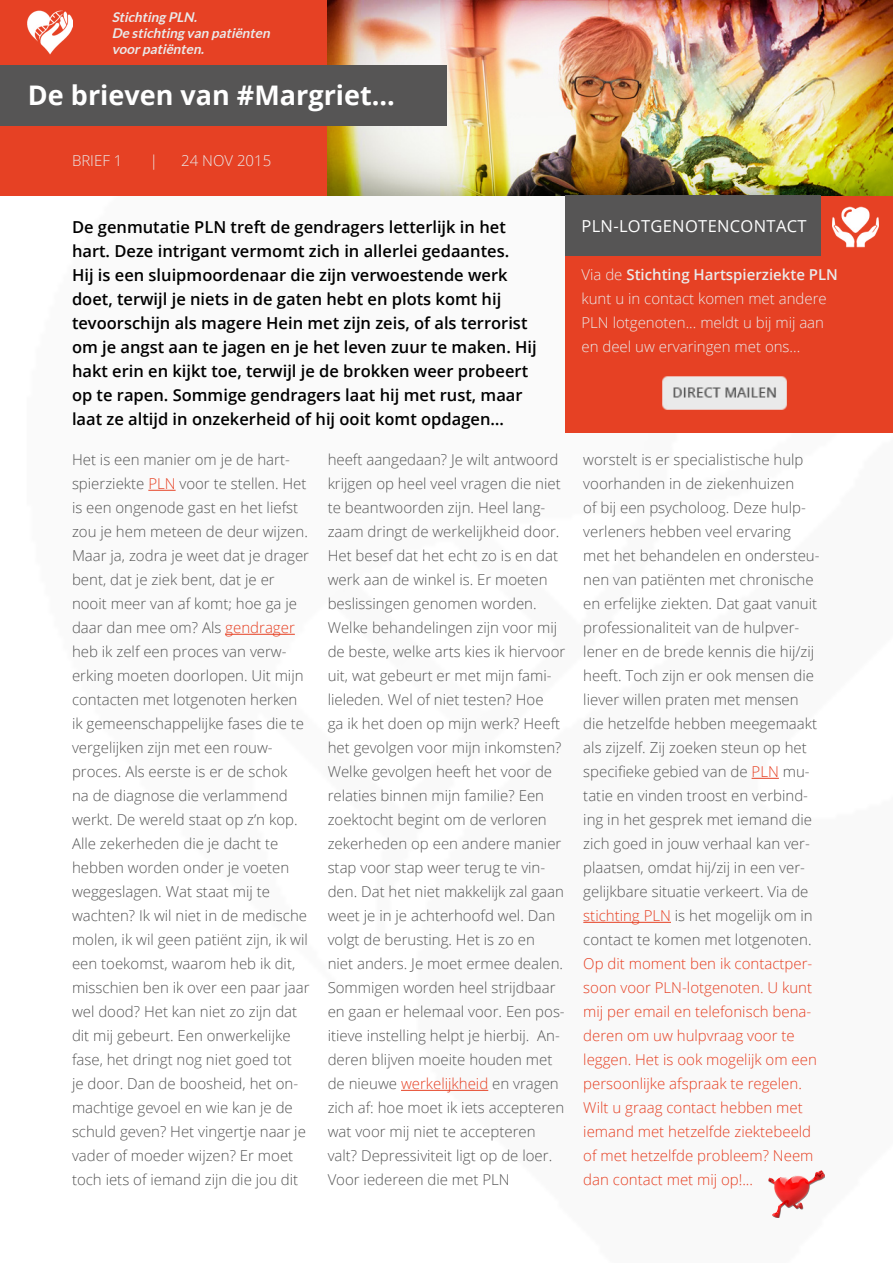
<style>
.page{position:relative;width:893px;height:1263px;background:#fff}
.page>*{position:absolute;margin:0;border:0;box-sizing:border-box;transform-origin:0 0}
.t1{font:700 27px "Open Sans";color:#fff}
.t2{font:600 16.5px/24px "Open Sans";color:#000}
.t3{font:16.5px "Open Sans";letter-spacing:.02em;color:#fff}
.t4{font:300 15px/24px "Open Sans";color:#555}
.t5{font:300 15px/24px "Open Sans";color:#e64023}
.t6{font:300 15px/24px "Open Sans";color:#eaeaea}
.t7{font:italic 700 13.5px/16.2px "Lato";color:#eaeaea}
.s1{font-weight:600}
.s2{color:#e64023}
</style>
<div class="page">
<div style="left:0;top:0;width:328px;height:196px;background:#e64124"></div>
<div style="left:565px;top:196px;width:328px;height:237px;background:#e64124"></div>
<img style="left:328px;top:0;width:565px;height:196px">
<div style="left:0;top:66px;width:446px;height:60px;background:#565555"></div>
<div style="left:565px;top:196px;width:256px;height:60px;background:#565555"></div>
<svg style="left:148px;top:490px;width:28px;height:1px"></svg>
<hr style="left:225px;top:634px;width:70px;height:1px;background:#e64023">
<hr style="left:401px;top:1090px;width:87px;height:1px;background:#e64023">
<svg style="left:752px;top:778px;width:27px;height:1px"></svg>
<hr style="left:583px;top:922px;width:88px;height:1px;background:#e64023">
<img style="left:769px;top:1171px;width:55px;height:46px">
<img style="left:832px;top:206px;width:47px;height:42px">
<img style="left:28px;top:11px;width:44px;height:44px">
<img style="left:662px;top:376px;width:125px;height:34px">
<p class="t7" style="left:112px;top:9px;width:163px">Stichting PLN.<br>De stichting van patiënten voorpatiënten.</p>
<h1 class="t1" style="left:28px;top:76px;width:368px">De brieven van #Margriet...</h1>
<p class="t6" style="left:72px;top:148px;width:52px">BRIEF 1</p>
<p class="t6" style="left:150px;top:148px;width:10px">|</p>
<p class="t6" style="left:181px;top:148px;width:92px">24 NOV 2015</p>
<p class="t3" style="left:581px;top:214px;width:227px">PLN-LOTGENOTENCONTACT</p>
<p class="t6" style="left:581px;top:262px;width:258px">Via de <span class="s1">Stichting Hartspierziekte PLN </span>kunt u in contact komen met andere PLN lotgenoten... meldt u bij mij aan en deel uw ervaringen met ons...</p>
<p class="t2" style="left:72px;top:215px;width:466px">De genmutatie PLN treft de gendragers letterlijk in het hart. Deze intrigant vermomt zich in allerlei gedaantes.<br>Hij is een sluipmoordenaar die zijn verwoestende werk doet, terwijl je niets in de gaten hebt en plots komt hij tevoorschijn als magere Hein met zijn zeis, of als terrorist om je angst aan te jagen en je het leven zuur te maken. Hij hakt erin en kijkt toe, terwijl je de brokken weer probeert op te rapen. Sommige gendragers laat hij met rust, maar laat ze altijd in onzekerheid of hij ooit komt opdagen…</p>
<p class="t4" style="left:72px;top:447px;width:239px">Het is een manier om je de hart&shy;spierziekte <span class="s2">PLN</span> voor te stellen. Het is een ongenode gast en het liefst zou je hem meteen de deur wijzen.<br>Maar ja, zodra je weet dat je drager bent, dat je ziek bent, dat je er nooit meer van af komt; hoe ga je daar dan mee om? Als <span class="s2">gendrager </span>heb ik zelf een proces van verw&shy;erking moeten doorlopen. Uit mijn contacten met lotgenoten herken ik gemeenschappelijke fases die te vergelijken zijn met een rouw&shy;proces. Als eerste is er de schok<br>na de diagnose die verlammend werkt. De wereld staat op z’n kop.<br>Alle zekerheden die je dacht te hebben worden onder je voeten weggeslagen. Wat staat mij te wachten? Ik wil niet in de medische molen, ik wil geen patiënt zijn, ik wil een toekomst, waarom heb ik dit, misschien ben ik over een paar jaar wel dood? Het kan niet zo zijn dat dit mij gebeurt. Een onwerkelijke fase, het dringt nog niet goed tot<br>je door. Dan de boosheid, het on&shy;machtige gevoel en wie kan je de schuld geven? Het vingertje naar je vader of moeder wijzen? Er moet toch iets of iemand zijn die jou dit</p>
<p class="t4" style="left:328px;top:447px;width:239px">heeft aangedaan? Je wilt antwoord krijgen op heel veel vragen die niet te beantwoorden zijn. Heel lang&shy;zaam dringt de werkelijkheid door.<br>Het besef dat het echt zo is en dat werk aan de winkel is. Er moeten beslissingen genomen worden.<br>Welke behandelingen zijn voor mij de beste, welke arts kies ik hiervoor uit, wat gebeurt er met mijn fami&shy;lieleden. Wel of niet testen? Hoe<br>ga ik het doen op mijn werk? Heeft het gevolgen voor mijn inkomsten?<br>Welke gevolgen heeft het voor de relaties binnen mijn familie? Een zoektocht begint om de verloren zekerheden op een andere manier stap voor stap weer terug te vin&shy;den. Dat het niet makkelijk zal gaan weet je in je achterhoofd wel. Dan volgt de berusting. Het is zo en<br>niet anders. Je moet ermee dealen.<br>Sommigen worden heel strijdbaar en gaan er helemaal voor. Een pos&shy;itieve instelling helpt je hierbij. An&shy;deren blijven moeite houden met de nieuwe <span class="s2">werkelijkheid</span> en vragen zich af: hoe moet ik iets accepteren wat voor mij niet te accepteren valt? Depressiviteit ligt op de loer.<br>Voor iedereen die met PLN</p>
<p class="t4" style="left:583px;top:447px;width:238px">worstelt is er specialistische hulp voorhanden in de ziekenhuizen<br>of bij een psycholoog. Deze hulp&shy;verleners hebben veel ervaring met het behandelen en ondersteu&shy;nen van patiënten met chronische en erfelijke ziekten. Dat gaat vanuit professionaliteit van de hulpver&shy;lener en de brede kennis die hij/zij heeft. Toch zijn er ook mensen die liever willen praten met mensen die hetzelfde hebben meegemaakt als zijzelf. Zij zoeken steun op het specifieke gebied van de <span class="s2">PLN</span> mu&shy;tatie en vinden troost en verbind&shy;ing in het gesprek met iemand die zich goed in jouw verhaal kan ver&shy;plaatsen, omdat hij/zij in een ver&shy;gelijkbare situatie verkeert. Via de <span class="s2">stichting PLN</span> is het mogelijk om in contact te komen met lotgenoten.</p>
<p class="t5" style="left:583px;top:951px;width:235px">Op dit moment ben ik contactper&shy;soon voor PLN-lotgenoten. U kunt mij per email en telefonisch bena&shy;deren om uw hulpvraag voor te leggen. Het is ook mogelijk om een persoonlijke afspraak te regelen.<br>Wilt u graag contact hebben met iemand met hetzelfde ziektebeeld of met hetzelfde probleem? Neem dan contact met mij op!...</p>
</div>
